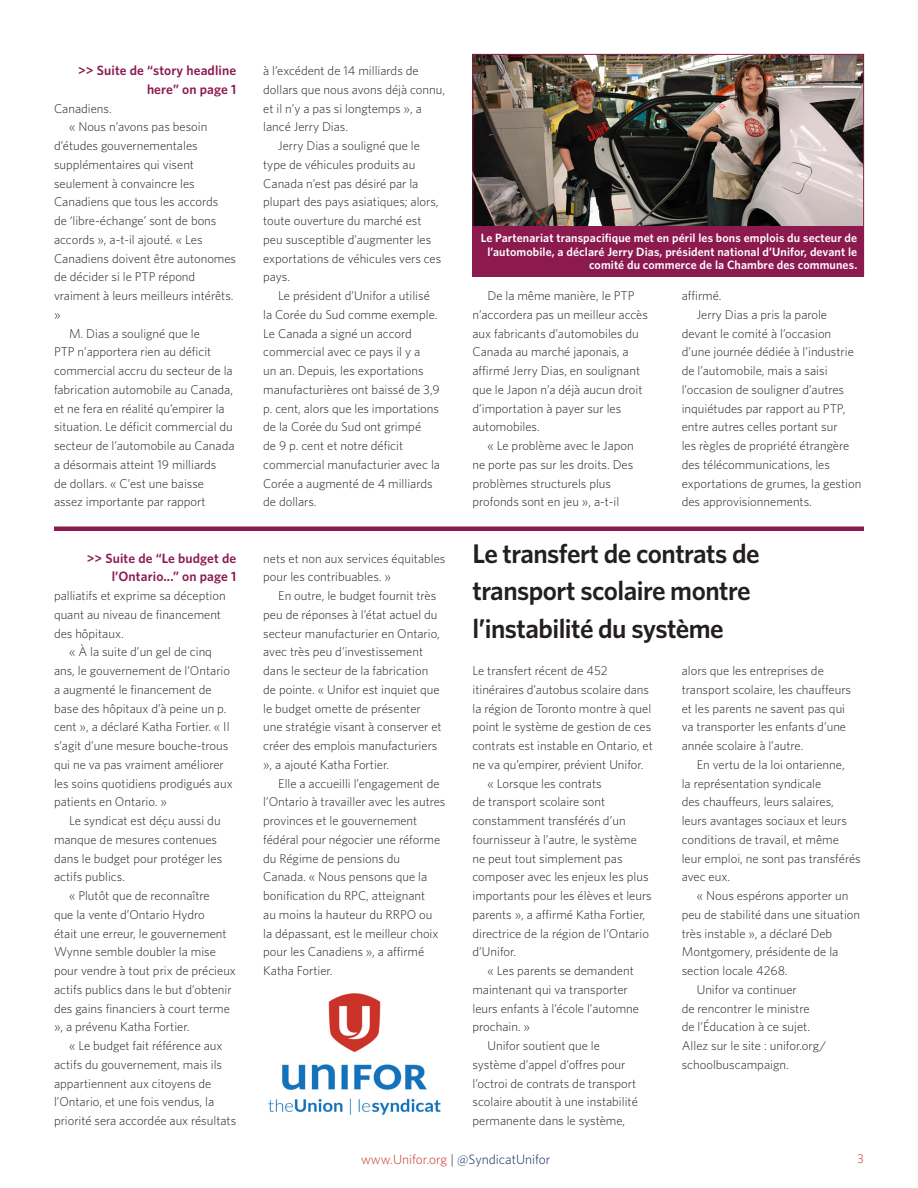
<style>
.page{position:relative;width:918px;height:1188px;background:#fff}
.page>*{position:absolute;margin:0;border:0;box-sizing:border-box;transform-origin:0 0}
.Feature_HED{font:600 27px/37.5px "Whitney";letter-spacing:-.02em;color:#231f20}
.Continued_on{font:600 13.5px/18.8px "Whitney";letter-spacing:.01em;color:#8c1a4f;text-align:right}
.t1{font:300 13.5px "Whitney";color:#072260}
.Body_Copy_Indent{font:300 12.75px/18.8px "Whitney";color:#231f20}
.Body_Copy_No_Indent{font:300 12.75px/18.8px "Whitney";color:#231f20}
.Body_Copy_Indent-2{font:300 12.75px "Whitney";color:#ca3327}
.Cutline{font:600 12px/13.5px "Whitney";letter-spacing:.01em;color:#fff;text-align:right}
.s1{color:#ca3327}
.s2{color:#231f20}
</style>
<div class="page">
<div style="left:54px;top:526px;width:810px;height:5px;background:#8c1a4f"></div>
<img style="left:474px;top:56px;width:388px;height:170px">
<div style="left:472px;top:226px;width:392px;height:50px;background:#8c1a4f"></div>
<img style="left:268px;top:993px;width:173px;height:122px">
<p class="Continued_on" style="left:78px;top:61px;width:160px">&gt;&gt; Suite de “story headline here” on page 1</p>
<p class="Body_Copy_Indent" style="left:54px;top:98px;width:59px">Canadiens.</p>
<p class="Body_Copy_Indent" style="left:54px;top:117px;width:184px;text-indent:15px">« Nous n’avons pas besoin d’études gouvernementales supplémentaires qui visent seulement à convaincre les<br>Canadiens que tous les accords<br>de ‘libre-échange’ sont de bons accords », a-t-il ajouté. « Les<br>Canadiens doivent être autonomes de décider si le PTP répond vraiment à leurs meilleurs intérêts. »</p>
<p class="Body_Copy_Indent" style="left:54px;top:323px;width:182px;text-indent:15px">M. Dias a souligné que le<br>PTP n’apportera rien au déficit commercial accru du secteur de la fabrication automobile au Canada, et ne fera en réalité qu’empirer la situation. Le déficit commercial du secteur de l’automobile au Canada a désormais atteint 19 milliards<br>de dollars. « C’est une baisse assez importante par rapport</p>
<p class="Continued_on" style="left:87px;top:548px;width:151px">&gt;&gt; Suite de “Le budget de l’Ontario...” on page 1</p>
<p class="Body_Copy_Indent" style="left:54px;top:586px;width:173px">palliatifs et exprime sa déception quant au niveau de financement des hôpitaux.</p>
<p class="Body_Copy_Indent" style="left:54px;top:642px;width:180px;text-indent:15px">« À la suite d’un gel de cinq ans, le gouvernement de l’Ontario a augmenté le financement de base des hôpitaux d’à peine un p. cent », a déclaré Katha Fortier. « Il s’agit d’une mesure bouche-trous qui ne va pas vraiment améliorer les soins quotidiens prodigués aux patients en Ontario. »</p>
<p class="Body_Copy_Indent" style="left:54px;top:811px;width:170px;text-indent:15px">Le syndicat est déçu aussi du manque de mesures contenues dans le budget pour protéger les actifs publics.</p>
<p class="Body_Copy_Indent" style="left:54px;top:886px;width:183px;text-indent:15px">« Plutôt que de reconnaître<br>que la vente d’Ontario Hydro<br>était une erreur, le gouvernement<br>Wynne semble doubler la mise pour vendre à tout prix de précieux actifs publics dans le but d’obtenir des gains financiers à court terme », a prévenu Katha Fortier.</p>
<p class="Body_Copy_Indent" style="left:54px;top:1036px;width:184px;text-indent:15px">« Le budget fait référence aux actifs du gouvernement, mais ils appartiennent aux citoyens de l’Ontario, et une fois vendus, la priorité sera accordée aux résultats</p>
<p class="Body_Copy_Indent" style="left:263px;top:61px;width:183px">à l’excédent de 14 milliards de dollars que nous avons déjà connu, et il n’y a pas si longtemps », a lancé Jerry Dias.</p>
<p class="Body_Copy_Indent" style="left:263px;top:136px;width:180px;text-indent:15px">Jerry Dias a souligné que le type de véhicules produits au<br>Canada n’est pas désiré par la plupart des pays asiatiques; alors, toute ouverture du marché est peu susceptible d’augmenter les exportations de véhicules vers ces pays.</p>
<p class="Body_Copy_Indent" style="left:263px;top:286px;width:178px;text-indent:15px">Le président d’Unifor a utilisé la Corée du Sud comme exemple.<br>Le Canada a signé un accord commercial avec ce pays il y a<br>un an. Depuis, les exportations manufacturières ont baissé de 3,9 p. cent, alors que les importations de la Corée du Sud ont grimpé<br>de 9 p. cent et notre déficit commercial manufacturier avec la<br>Corée a augmenté de 4 milliards de dollars.</p>
<p class="Body_Copy_Indent" style="left:472px;top:286px;width:177px;text-indent:15px">De la même manière, le PTP n’accordera pas un meilleur accès aux fabricants d’automobiles du<br>Canada au marché japonais, a affirmé Jerry Dias, en soulignant que le Japon n’a déjà aucun droit d’importation à payer sur les automobiles.</p>
<p class="Cutline" style="left:481px;top:231px;width:378px">Le Partenariat transpacifique met en péril les bons emplois du secteur de l’automobile, a déclaré Jerry Dias, président national d’Unifor, devant le comité du commerce de la Chambre des communes.</p>
<p class="Body_Copy_Indent" style="left:682px;top:286px;width:41px">affirmé.</p>
<p class="Body_Copy_Indent" style="left:682px;top:305px;width:181px;text-indent:15px">Jerry Dias a pris la parole devant le comité à l’occasion d’une journée dédiée à l’industrie de l’automobile, mais a saisi l’occasion de souligner d’autres inquiétudes par rapport au PTP, entre autres celles portant sur<br>les règles de propriété étrangère des télécommunications, les exportations de grumes, la gestion des approvisionnements.</p>
<p class="Body_Copy_Indent" style="left:472px;top:436px;width:163px;text-indent:15px">« Le problème avec le Japon ne porte pas sur les droits. Des problèmes structurels plus profonds sont en jeu », a-t-il</p>
<p class="Body_Copy_Indent" style="left:263px;top:548px;width:184px">nets et non aux services équitables pour les contribuables. »</p>
<p class="Body_Copy_Indent" style="left:263px;top:586px;width:180px;text-indent:15px">En outre, le budget fournit très peu de réponses à l’état actuel du secteur manufacturier en Ontario, avec très peu d’investissement dans le secteur de la fabrication de pointe. « Unifor est inquiet que le budget omette de présenter une stratégie visant à conserver et créer des emplois manufacturiers », a ajouté Katha Fortier.</p>
<p class="Body_Copy_Indent" style="left:263px;top:773px;width:184px;text-indent:15px">Elle a accueilli l’engagement de l’Ontario à travailler avec les autres provinces et le gouvernement fédéral pour négocier une réforme du Régime de pensions du<br>Canada. « Nous pensons que la bonification du RPC, atteignant<br>au moins la hauteur du RRPO ou<br>la dépassant, est le meilleur choix pour les Canadiens », a affirmé<br>Katha Fortier.</p>
<p class="Feature_HED" style="left:472px;top:534px;width:289px">Le transfert de contrats de transport scolaire montre l’instabilité du système</p>
<p class="Body_Copy_No_Indent" style="left:472px;top:661px;width:182px">Le transfert récent de 452 itinéraires d’autobus scolaire dans la région de Toronto montre à quel point le système de gestion de ces contrats est instable en Ontario, et ne va qu’empirer, prévient Unifor.</p>
<p class="Body_Copy_Indent" style="left:472px;top:773px;width:181px;text-indent:15px">« Lorsque les contrats<br>de transport scolaire sont constamment transférés d’un fournisseur à l’autre, le système ne peut tout simplement pas composer avec les enjeux les plus importants pour les élèves et leurs parents », a affirmé Katha Fortier, directrice de la région de l’Ontario d’Unifor.</p>
<p class="Body_Copy_Indent" style="left:472px;top:961px;width:168px;text-indent:15px">« Les parents se demandent maintenant qui va transporter leurs enfants à l’école l’automne prochain. »</p>
<p class="Body_Copy_Indent" style="left:472px;top:1036px;width:167px;text-indent:15px">Unifor soutient que le système d’appel d’offres pour l’octroi de contrats de transport scolaire aboutit à une instabilité permanente dans le système,</p>
<p class="Body_Copy_Indent" style="left:682px;top:661px;width:171px">alors que les entreprises de transport scolaire, les chauffeurs et les parents ne savent pas qui va transporter les enfants d’une année scolaire à l’autre.</p>
<p class="Body_Copy_Indent" style="left:682px;top:755px;width:180px;text-indent:15px">En vertu de la loi ontarienne,<br>la représentation syndicale<br>des chauffeurs, leurs salaires, leurs avantages sociaux et leurs conditions de travail, et même leur emploi, ne sont pas transférés avec eux.</p>
<p class="Body_Copy_Indent" style="left:682px;top:886px;width:180px;text-indent:15px">« Nous espérons apporter un peu de stabilité dans une situation très instable », a déclaré Deb<br>Montgomery, présidente de la section locale 4268.</p>
<p class="Body_Copy_Indent" style="left:682px;top:980px;width:146px;text-indent:15px">Unifor va continuer<br>de rencontrer le ministre<br>de l’Éducation à ce sujet.<br>Allez sur le site : unifor.org/ schoolbuscampaign.</p>
<p class="t1" style="left:361px;top:1151px;width:191px"><span class="s1">www.Unifor.org</span> <span class="s2">|</span> @SyndicatUnifor</p>
<p class="Body_Copy_Indent-2" style="left:857px;top:1150px;width:8px">3</p>
</div>
